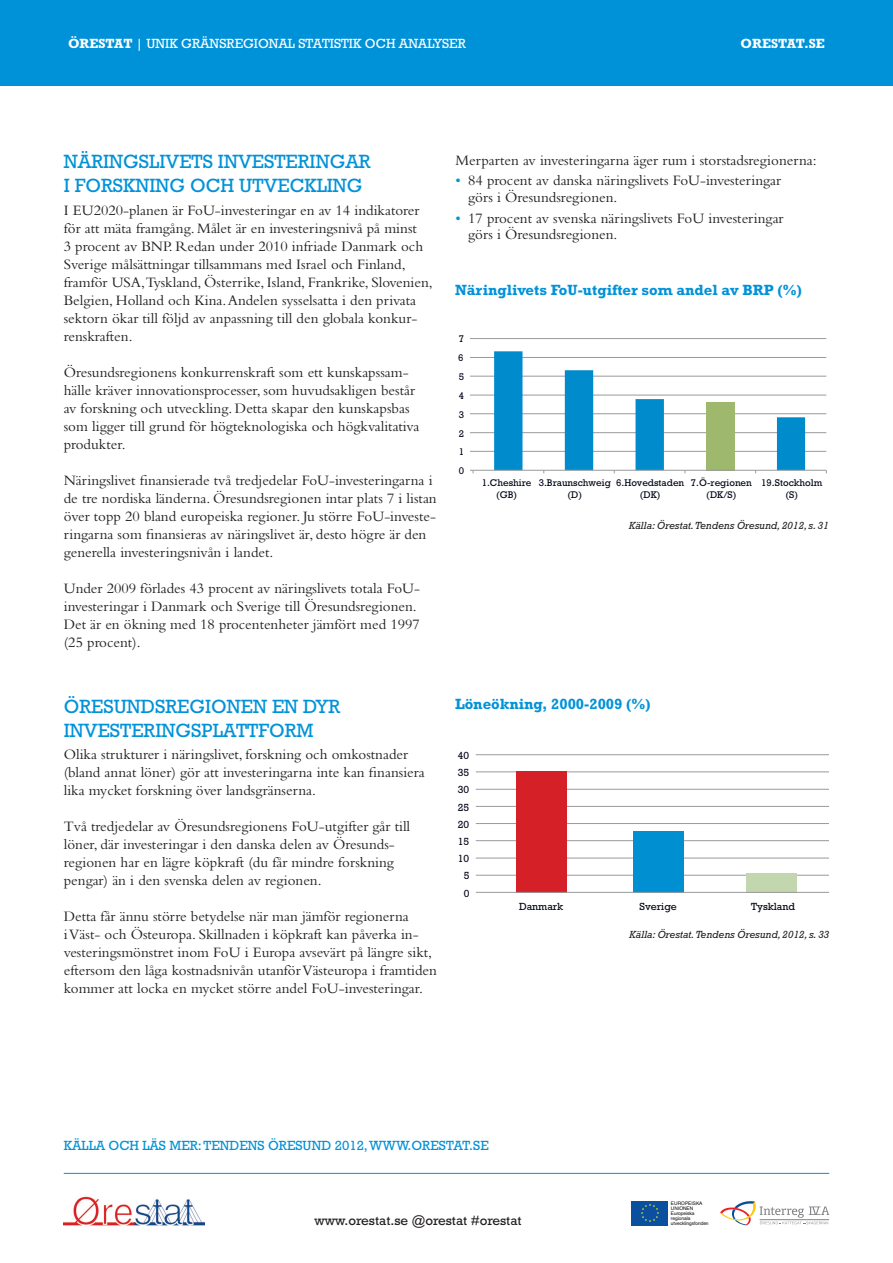
<style>
.page{position:relative;width:893px;height:1263px;background:#fff}
.page>*{position:absolute;margin:0;border:0;box-sizing:border-box;transform-origin:0 0}
.Mellan_Rubrik{font:19.5px/24px "Rockwell";color:#0092d8}
.Bröd{font:15px/18px "Bembo";color:#231f20}
.Punklista_i_brödtext{font:15px/16.5px "Bembo";color:#231f20}
.Tabellrubrik{font:700 15px "Rockwell";color:#0092d8}
.Tabellrubrik-2{font:13.5px "Rockwell";color:#0092d8}
.Huvudrubrik{font:13.5px "Rockwell";color:#fff}
.Tabelltext{font:13.5px "Rockwell";color:#231f20}
.Huvudrubrik-2{font:700 13.5px "Rockwell";color:#fff}
.Bröd-2{font:italic 10.5px "Rockwell";color:#231f20}
.t1{font:10.5px "Rockwell";color:#000617}
.t2{font:9.9px/11.9px "Rockwell";color:#000617;text-align:center}
.t3{font:4.8px/5.2px "Helvetica";letter-spacing:-.015em;color:#040503}
.s1{font-weight:700}
.s2{color:#0092d8}
</style>
<div class="page">
<img style="left:64px;top:1196px;width:140px;height:30px">
<div style="left:0;top:0;width:893px;height:85px;background:#0092d8"></div>
<hr style="left:64px;top:1173px;width:765px;height:1px;background:#0092d8">
<div style="left:632px;top:1201px;width:36px;height:24px;background:#0b509f"></div>
<svg style="left:641px;top:1204px;width:18px;height:18px"></svg>
<svg style="left:720px;top:1201px;width:109px;height:25px"></svg>
<hr style="left:479px;top:875px;width:350px;height:1px;background:#989a9e">
<hr style="left:479px;top:858px;width:350px;height:1px;background:#989a9e">
<hr style="left:479px;top:840px;width:350px;height:1px;background:#989a9e">
<hr style="left:479px;top:823px;width:350px;height:1px;background:#989a9e">
<hr style="left:479px;top:806px;width:350px;height:1px;background:#989a9e">
<hr style="left:479px;top:789px;width:350px;height:1px;background:#989a9e">
<hr style="left:479px;top:771px;width:350px;height:1px;background:#989a9e">
<hr style="left:479px;top:754px;width:350px;height:1px;background:#989a9e">
<div style="left:516px;top:771px;width:51px;height:122px;background:#d42026"></div>
<div style="left:633px;top:831px;width:50px;height:62px;background:#008fd0"></div>
<div style="left:746px;top:873px;width:51px;height:20px;background:#c3d7af"></div>
<hr style="left:479px;top:892px;width:350px;height:1px;background:#989a9e">
<hr style="left:473px;top:451px;width:353px;height:1px;background:#989a9e">
<hr style="left:473px;top:432px;width:353px;height:1px;background:#989a9e">
<hr style="left:473px;top:413px;width:353px;height:1px;background:#989a9e">
<hr style="left:473px;top:395px;width:353px;height:1px;background:#989a9e">
<hr style="left:473px;top:376px;width:353px;height:1px;background:#989a9e">
<hr style="left:473px;top:357px;width:353px;height:1px;background:#989a9e">
<hr style="left:473px;top:338px;width:353px;height:1px;background:#989a9e">
<hr style="left:473px;top:470px;width:353px;height:1px;background:#989a9e">
<svg style="left:494px;top:351px;width:311px;height:122px"></svg>
<p class="Huvudrubrik" style="left:68px;top:35px;width:399px"><span class="s1">ÖRESTAT</span> | UNIK GRÄNSREGIONAL STATISTIK OCH ANALYSER</p>
<p class="Huvudrubrik-2" style="left:741px;top:35px;width:86px">ORESTAT.SE</p>
<p class="Mellan_Rubrik" style="left:64px;top:149px;width:308px">NÄRINGSLIVETS INVESTERINGAR<br>I FORSKNING OCH UTVECKLING</p>
<p class="Bröd" style="left:64px;top:201px;width:370px">I EU2020-planen är FoU-investeringar en av 14 indikatorer för att mäta framgång. Målet är en investeringsnivå på minst<br>3 procent av BNP. Redan under 2010 infriade Danmark och Sverige målsättningar tillsammans med Israel och Finland, framför USA,Tyskland, Österrike, Island, Frankrike, Slovenien, Belgien, Holland och Kina. Andelen sysselsatta i den privata sektorn ökar till följd av anpassning till den globala konkur&shy;renskraften.</p>
<p class="Bröd" style="left:64px;top:363px;width:357px">Öresundsregionens konkurrenskraft som ett kunskapssam&shy;hälle kräver innovationsprocesser, som huvudsakligen består av forskning och utveckling. Detta skapar den kunskapsbas som ligger till grund för högteknologiska och högkvalitativa produkter.</p>
<p class="Bröd" style="left:64px;top:471px;width:374px">Näringslivet finansierade två tredjedelar FoU-investeringarna i de tre nordiska länderna. Öresundsregionen intar plats 7 i listan över topp 20 bland europeiska regioner. Ju större FoU-investe&shy;ringarna som finansieras av näringslivet är, desto högre är den generella investeringsnivån i landet.</p>
<p class="Bröd" style="left:64px;top:579px;width:358px">Under 2009 förlades 43 procent av näringslivets totala FoU&shy;investeringar i Danmark och Sverige till Öresundsregionen.<br>Det är en ökning med 18 procentenheter jämfört med 1997 (25 procent).</p>
<p class="Mellan_Rubrik" style="left:64px;top:694px;width:278px">ÖRESUNDSREGIONEN EN DYR<br>INVESTERINGSPLATTFORM</p>
<p class="Bröd" style="left:64px;top:745px;width:362px">Olika strukturer i näringslivet, forskning och omkostnader (bland annat löner) gör att investeringarna inte kan finansiera lika mycket forskning över landsgränserna.</p>
<p class="Bröd" style="left:64px;top:817px;width:348px">Två tredjedelar av Öresundsregionens FoU-utgifter går till löner, där investeringar i den danska delen av Öresunds&shy;regionen har en lägre köpkraft (du får mindre forskning pengar) än i den svenska delen av regionen.</p>
<p class="Bröd" style="left:64px;top:907px;width:375px">Detta får ännu större betydelse när man jämför regionerna<br>i Väst- och Östeuropa. Skillnaden i köpkraft kan påverka in&shy;vesteringsmönstret inom FoU i Europa avsevärt på längre sikt, eftersom den låga kostnadsnivån utanför Västeuropa i framtiden kommer att locka en mycket större andel FoU-investeringar.</p>
<p class="Bröd" style="left:455px;top:151px;width:363px">Merparten av investeringarna äger rum i storstadsregionerna:</p>
<p class="Punklista_i_brödtext" style="left:468px;top:172px;width:314px;text-indent:-13px"><span class="s2">•</span> 84 procent av danska näringslivets FoU-investeringar görs i Öresundsregionen.</p>
<p class="Punklista_i_brödtext" style="left:468px;top:209px;width:317px;text-indent:-13px"><span class="s2">•</span> 17 procent av svenska näringslivets FoU investeringar görs i Öresundsregionen.</p>
<p class="Tabellrubrik" style="left:455px;top:281px;width:348px">Näringlivets FoU-utgifter som andel av BRP (%)</p>
<p class="t2" style="left:459px;top:333px;width:7px">7</p>
<p class="t2" style="left:458px;top:352px;width:7px">6</p>
<p class="t2" style="left:459px;top:371px;width:7px">5</p>
<p class="t2" style="left:459px;top:390px;width:7px">4</p>
<p class="t2" style="left:459px;top:408px;width:7px">3</p>
<p class="t2" style="left:459px;top:427px;width:7px">2</p>
<p class="t2" style="left:459px;top:446px;width:7px">1</p>
<p class="t2" style="left:459px;top:465px;width:7px">0</p>
<p class="t2" style="left:482px;top:477px;width:51px">1.Cheshire (GB)</p>
<p class="t2" style="left:539px;top:477px;width:74px">3.Braunschweig (D)</p>
<p class="t2" style="left:616px;top:477px;width:70px">6.Hovedstaden (DK)</p>
<p class="t2" style="left:691px;top:477px;width:62px">7.Ö-regionen (DK/S)</p>
<p class="t2" style="left:761px;top:477px;width:62px">19.Stockholm (S)</p>
<p class="Bröd-2" style="left:629px;top:519px;width:201px">Källa: Örestat. Tendens Öresund, 2012, s. 31</p>
<p class="Tabellrubrik" style="left:455px;top:695px;width:197px">Löneökning, 2000-2009 (%)</p>
<p class="t1" style="left:458px;top:749px;width:13px">40</p>
<p class="t1" style="left:458px;top:766px;width:13px">35</p>
<p class="t1" style="left:458px;top:784px;width:13px">30</p>
<p class="t1" style="left:458px;top:801px;width:13px">25</p>
<p class="t1" style="left:458px;top:818px;width:13px">20</p>
<p class="t1" style="left:458px;top:835px;width:13px">15</p>
<p class="t1" style="left:458px;top:852px;width:13px">10</p>
<p class="t1" style="left:464px;top:870px;width:7px">5</p>
<p class="t1" style="left:464px;top:887px;width:7px">0</p>
<p class="t1" style="left:519px;top:900px;width:46px">Danmark</p>
<p class="t1" style="left:640px;top:900px;width:39px">Sverige</p>
<p class="t1" style="left:751px;top:900px;width:45px">Tyskland</p>
<p class="Bröd-2" style="left:629px;top:929px;width:201px">Källa: Örestat. Tendens Öresund, 2012, s. 33</p>
<p class="Tabellrubrik-2" style="left:64px;top:1138px;width:426px">KÄLLA OCH LÄS MER: TENDENS ÖRESUND 2012, WWW.ORESTAT.SE</p>
<p class="t3" style="left:671px;top:1200px;width:33px">EUROPEISKA<br>UNIONEN<br>Europeiska regionala</p>
<p class="Tabelltext" style="left:314px;top:1212px;width:209px">www.orestat.se @orestat #orestat</p>
<p class="t3" style="left:671px;top:1221px;width:39px">utvecklingsfonden</p>
</div>
